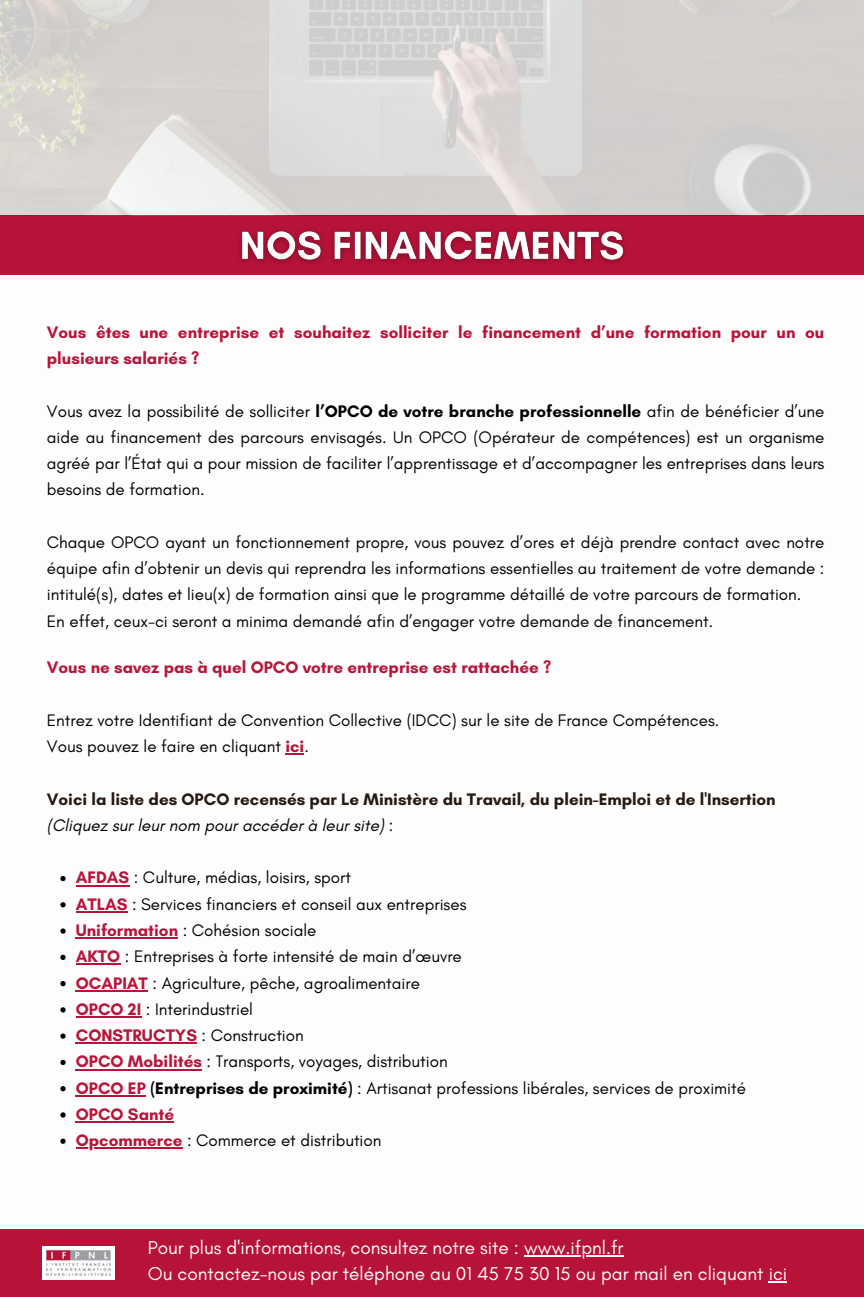
<style>
.page{position:relative;width:864px;height:1297px;background:#fff}
.page>*{position:absolute;margin:0;border:0;box-sizing:border-box;transform-origin:0 0}
.t1{font:19px/26.2px "Glacial Indifference";color:#fefefe}
.t2{font:17px/26.2px "Glacial Indifference";color:#000}
.t3{font:700 17px/26.2px "Glacial Indifference";color:#b71539}
.t4{font:700 17px/26.2px "Glacial Indifference";color:#261a13}
.s1{font-weight:700}
.s2{font-weight:700;color:#b71539}
.s3{font-weight:400;font-style:italic;color:#000}
.s4{font-weight:400;color:#000}
</style>
<div class="page">
<div style="left:0;top:1229px;width:864px;height:67px;background:#b71338"></div>
<div style="left:0;top:215px;width:864px;height:60px;background:#b71338"></div>
<img style="left:43px;top:1246px;width:71px;height:33px">
<img style="left:0;top:0;width:864px;height:215px">
<img style="left:239px;top:230px;width:387px;height:34px">
<hr style="left:524px;top:1254px;width:99px;height:2px;background:#fefefe">
<svg style="left:769px;top:1281px;width:18px;height:1px"></svg>
<svg style="left:286px;top:753px;width:18px;height:1px"></svg>
<svg style="left:60px;top:875px;width:6px;height:5px"></svg>
<hr style="left:76px;top:884px;width:53px;height:2px;background:#b71539">
<svg style="left:60px;top:902px;width:6px;height:5px"></svg>
<hr style="left:76px;top:910px;width:52px;height:2px;background:#b71539">
<svg style="left:60px;top:928px;width:6px;height:5px"></svg>
<hr style="left:76px;top:937px;width:102px;height:1px;background:#b71539">
<svg style="left:60px;top:954px;width:6px;height:5px"></svg>
<hr style="left:76px;top:963px;width:44px;height:1px;background:#b71539">
<svg style="left:60px;top:981px;width:6px;height:4px"></svg>
<hr style="left:76px;top:989px;width:72px;height:2px;background:#b71539">
<svg style="left:60px;top:1007px;width:6px;height:5px"></svg>
<hr style="left:76px;top:1015px;width:65px;height:2px;background:#b71539">
<svg style="left:60px;top:1033px;width:6px;height:5px"></svg>
<hr style="left:76px;top:1042px;width:121px;height:1px;background:#b71539">
<svg style="left:60px;top:1059px;width:6px;height:5px"></svg>
<hr style="left:76px;top:1068px;width:126px;height:1px;background:#b71539">
<svg style="left:60px;top:1086px;width:6px;height:4px"></svg>
<hr style="left:76px;top:1094px;width:70px;height:2px;background:#b71539">
<svg style="left:60px;top:1112px;width:6px;height:5px"></svg>
<hr style="left:76px;top:1120px;width:98px;height:2px;background:#b71539">
<svg style="left:60px;top:1138px;width:6px;height:5px"></svg>
<hr style="left:76px;top:1147px;width:106px;height:1px;background:#b71539">
<p class="t3" style="left:47px;top:318px;width:779px">Vous êtes une entreprise et souhaitez solliciter le financement d’une formation pour un ou plusieurs salariés ?</p>
<p class="t2" style="left:47px;top:397px;width:779px;text-align:justify">Vous avez la possibilité de solliciter <span class="s1">l’OPCO de votre branche professionnelle</span> afin de bénéficier d’une aide au financement des parcours envisagés. Un OPCO (Opérateur de compétences) est un organisme agréé par l’État qui a pour mission de faciliter l’apprentissage et d’accompagner les entreprises dans leurs besoins de formation.</p>
<p class="t2" style="left:47px;top:528px;width:779px">Chaque OPCO ayant un fonctionnement propre, vous pouvez d’ores et déjà prendre contact avec notre équipe afin d’obtenir un devis qui reprendra les informations essentielles au traitement de votre demande : intitulé(s), dates et lieu(x) de formation ainsi que le programme détaillé de votre parcours de formation.<br>En effet, ceux-ci seront a minima demandé afin d’engager votre demande de financement.</p>
<p class="t3" style="left:47px;top:654px;width:506px">Vous ne savez pas à quel OPCO votre entreprise est rattachée ?</p>
<p class="t2" style="left:47px;top:706px;width:674px">Entrez votre Identifiant de Convention Collective (IDCC) sur le site de France Compétences.<br>Vous pouvez le faire en cliquant <span class="s2">ici</span>.</p>
<p class="t4" style="left:47px;top:785px;width:730px">Voici la liste des OPCO recensés par Le Ministère du Travail, du plein-Emploi et de l'Insertion <span class="s3">(Cliquez sur leur nom pour accéder à leur site)</span> <span class="s4">:</span></p>
<p class="t2" style="left:76px;top:864px;width:672px"><span class="s2">AFDAS</span> : Culture, médias, loisirs, sport<br><span class="s2">ATLAS</span> : Services financiers et conseil aux entreprises<br><span class="s2">Uniformation</span> : Cohésion sociale<br><span class="s2">AKTO</span> : Entreprises à forte intensité de main d’œuvre<br><span class="s2">OCAPIAT</span> : Agriculture, pêche, agroalimentaire<br><span class="s2">OPCO 2I</span> : Interindustriel<br><span class="s2">CONSTRUCTYS</span> : Construction<br><span class="s2">OPCO Mobilités</span> : Transports, voyages, distribution<br><span class="s2">OPCO EP</span> <span class="s1">(Entreprises de proximité)</span> : Artisanat professions libérales, services de proximité <span class="s2">OPCO Santé<br>Opcommerce</span> : Commerce et distribution</p>
<p class="t1" style="left:148px;top:1233px;width:641px">Pour plus d'informations, consultez notre site : www.ifpnl.fr<br>Ou contactez-nous par téléphone au 01 45 75 30 15 ou par mail en cliquant ici</p>
</div>
